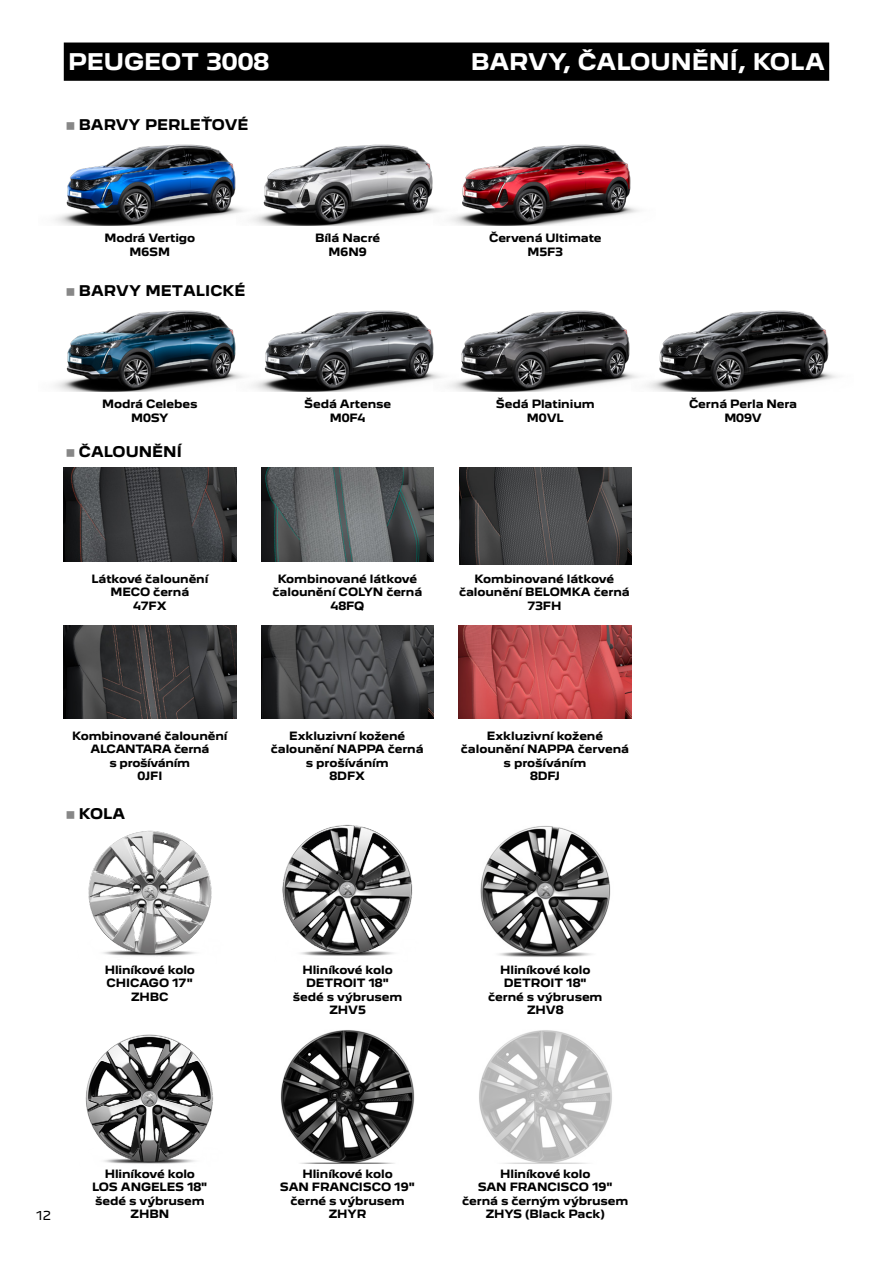
<style>
.page{position:relative;width:893px;height:1263px;background:#fff}
.page>*{position:absolute;margin:0;border:0;box-sizing:border-box;transform-origin:0 0}
.t1{font:700 21px "Peugeot New";color:#fff}
.t2{font:700 13.5px "Peugeot New";color:#000}
.t3{font:11.25px "Peugeot New";color:#000}
.t4{font:700 10.5px/13.5px "Peugeot New";letter-spacing:-.01em;color:#000;text-align:center}
.t5{font:700 10.5px/13.5px "Peugeot New";letter-spacing:-.03em;color:#000;text-align:center}
</style>
<div class="page">
<img style="left:459px;top:468px;width:172px;height:97px">
<img style="left:479px;top:1030px;width:133px;height:134px">
<img style="left:88px;top:830px;width:124px;height:126px">
<img style="left:280px;top:1030px;width:135px;height:134px">
<div style="left:64px;top:43px;width:765px;height:38px;background:#000"></div>
<img style="left:261px;top:625px;width:172px;height:94px">
<img style="left:458px;top:625px;width:173px;height:94px">
<img style="left:282px;top:824px;width:131px;height:132px">
<img style="left:85px;top:1034px;width:129px;height:130px">
<img style="left:480px;top:826px;width:131px;height:131px">
<img style="left:64px;top:625px;width:172px;height:94px">
<img style="left:64px;top:468px;width:172px;height:93px">
<img style="left:261px;top:468px;width:173px;height:93px">
<img style="left:654px;top:310px;width:183px;height:81px">
<img style="left:458px;top:310px;width:196px;height:81px">
<img style="left:261px;top:310px;width:197px;height:81px">
<img style="left:55px;top:310px;width:206px;height:81px">
<img style="left:457px;top:144px;width:182px;height:81px">
<img style="left:260px;top:144px;width:197px;height:81px">
<img style="left:55px;top:144px;width:205px;height:81px">
<h1 class="t1" style="left:68px;top:44px;width:203px">PEUGEOT 3008</h1>
<h1 class="t1" style="left:471px;top:44px;width:356px">BARVY, ČALOUNĚNÍ, KOLA</h1>
<p class="t2" style="left:79px;top:113px;width:171px">BARVY PERLEŤOVÉ</p>
<p class="t4" style="left:104px;top:230px;width:92px">Modrá Vertigo<br>M6SM</p>
<p class="t2" style="left:79px;top:279px;width:168px">BARVY METALICKÉ</p>
<p class="t4" style="left:315px;top:230px;width:67px">Bílá Nacré<br>M6N9</p>
<p class="t4" style="left:102px;top:396px;width:97px">Modrá Celebes<br>M0SY</p>
<p class="t4" style="left:304px;top:396px;width:89px">Šedá Artense<br>M0F4</p>
<p class="t2" style="left:79px;top:441px;width:104px">ČALOUNĚNÍ</p>
<p class="t4" style="left:489px;top:230px;width:114px">Červená Ultimate<br>M5F3</p>
<p class="t4" style="left:496px;top:396px;width:100px">Šedá Platinium<br>M0VL</p>
<p class="t4" style="left:689px;top:396px;width:110px">Černá Perla Nera<br>M09V</p>
<p class="t4" style="left:91px;top:571px;width:119px">Látkové čalounění<br>MECO černá<br>47FX</p>
<p class="t4" style="left:273px;top:571px;width:151px">Kombinované látkové čalounění COLYN černá<br>48FQ</p>
<p class="t4" style="left:459px;top:571px;width:172px">Kombinované látkové čalounění BELOMKA černá<br>73FH</p>
<p class="t5" style="left:72px;top:728px;width:157px">Kombinované čalounění<br>ALCANTARA černá<br>s prošíváním<br>0JFI</p>
<p class="t4" style="left:271px;top:728px;width:154px">Exkluzivní kožené čalounění NAPPA černá s prošíváním<br>8DFX</p>
<p class="t4" style="left:461px;top:728px;width:170px">Exkluzivní kožené čalounění NAPPA červená s prošíváním<br>8DFJ</p>
<p class="t2" style="left:79px;top:802px;width:48px">KOLA</p>
<p class="t4" style="left:105px;top:962px;width:92px">Hliníkové kolo<br>CHICAGO 17"<br>ZHBC</p>
<p class="t4" style="left:293px;top:962px;width:111px">Hliníkové kolo<br>DETROIT 18" šedé s výbrusem<br>ZHV5</p>
<p class="t4" style="left:488px;top:962px;width:116px">Hliníkové kolo<br>DETROIT 18" černé s výbrusem<br>ZHV8</p>
<p class="t3" style="left:36px;top:1207px;width:16px">12</p>
<p class="t4" style="left:92px;top:1166px;width:117px">Hliníkové kolo<br>LOS ANGELES 18" šedé s výbrusem<br>ZHBN</p>
<p class="t4" style="left:280px;top:1166px;width:137px">Hliníkové kolo<br>SAN FRANCISCO 19" černé s výbrusem<br>ZHYR</p>
<p class="t4" style="left:462px;top:1166px;width:168px">Hliníkové kolo<br>SAN FRANCISCO 19" černá s černým výbrusem<br>ZHYS (Black Pack)</p>
</div>
